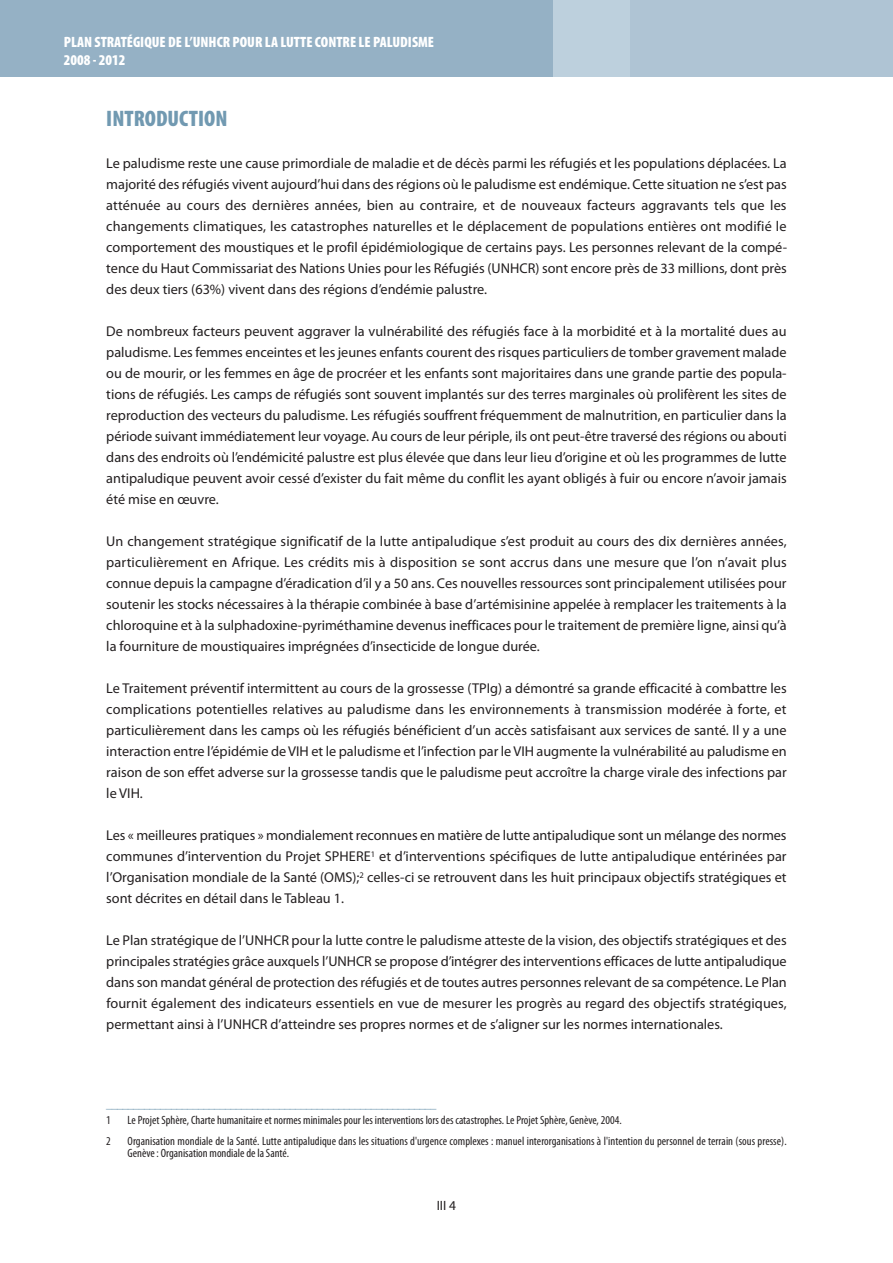
<style>
.page{position:relative;width:893px;height:1263px;background:#fff}
.page>*{position:absolute;margin:0;border:0;box-sizing:border-box;transform-origin:0 0}
.t1{font:900 condensed 22.5px "Myriad Pro";color:#7199b1}
.t2{font:900 condensed 15px/18px "Myriad Pro";color:#fff}
.t3{font:14.25px/21px "Myriad Pro";color:#231f20;text-align:justify}
.t4{font:13.5px "Myriad";color:#231f20}
.t5{font:condensed 12px/12px "Myriad Pro";color:#231f20}
.t6{font:condensed 12px "Myriad Pro";color:#7199b1}
</style>
<div class="page">
<div style="left:0;top:0;width:893px;height:77px;background:#afc4d4"></div>
<div style="left:0;top:0;width:553px;height:77px;background:#95b1c5"></div>
<div style="left:553px;top:0;width:76px;height:77px;background:#bdd0dd"></div>
<p class="t2" style="left:64px;top:35px;width:372px">PLAN STRATÉGIQUE DE L’UNHCR POUR LA LUTTE CONTRE LE PALUDISME<br>2008 - 2012</p>
<h1 class="t1" style="left:106px;top:111px;width:123px">INTRODUCTION</h1>
<p class="t3" style="left:106px;top:154px;width:682px">Le paludisme reste une cause primordiale de maladie et de décès parmi les réfugiés et les populations déplacées. La majorité des réfugiés vivent aujourd’hui dans des régions où le paludisme est endémique. Cette situation ne s’est pas atténuée au cours des dernières années, bien au contraire, et de nouveaux facteurs aggravants tels que les changements climatiques, les catastrophes naturelles et le déplacement de populations entières ont modifié le comportement des moustiques et le profil épidémiologique de certains pays. Les personnes relevant de la compé&shy;tence du Haut Commissariat des Nations Unies pour les Réfugiés (UNHCR) sont encore près de 33 millions, dont près des deux tiers (63%) vivent dans des régions d’endémie palustre.</p>
<p class="t3" style="left:106px;top:322px;width:682px">De nombreux facteurs peuvent aggraver la vulnérabilité des réfugiés face à la morbidité et à la mortalité dues au paludisme. Les femmes enceintes et les jeunes enfants courent des risques particuliers de tomber gravement malade ou de mourir, or les femmes en âge de procréer et les enfants sont majoritaires dans une grande partie des popula&shy;tions de réfugiés. Les camps de réfugiés sont souvent implantés sur des terres marginales où prolifèrent les sites de reproduction des vecteurs du paludisme. Les réfugiés souffrent fréquemment de malnutrition, en particulier dans la période suivant immédiatement leur voyage. Au cours de leur périple, ils ont peut-être traversé des régions ou abouti dans des endroits où l’endémicité palustre est plus élevée que dans leur lieu d’origine et où les programmes de lutte antipaludique peuvent avoir cessé d’exister du fait même du conflit les ayant obligés à fuir ou encore n’avoir jamais été mise en œuvre.</p>
<p class="t3" style="left:106px;top:532px;width:682px">Un changement stratégique significatif de la lutte antipaludique s’est produit au cours des dix dernières années, particulièrement en Afrique. Les crédits mis à disposition se sont accrus dans une mesure que l’on n’avait plus connue depuis la campagne d’éradication d’il y a 50 ans. Ces nouvelles ressources sont principalement utilisées pour soutenir les stocks nécessaires à la thérapie combinée à base d’artémisinine appelée à remplacer les traitements à la chloroquine et à la sulphadoxine-pyriméthamine devenus inefficaces pour le traitement de première ligne, ainsi qu’à la fourniture de moustiquaires imprégnées d’insecticide de longue durée.</p>
<p class="t3" style="left:106px;top:679px;width:682px">Le Traitement préventif intermittent au cours de la grossesse (TPIg) a démontré sa grande efficacité à combattre les complications potentielles relatives au paludisme dans les environnements à transmission modérée à forte, et particulièrement dans les camps où les réfugiés bénéficient d’un accès satisfaisant aux services de santé. Il y a une interaction entre l’épidémie de VIH et le paludisme et l’infection par le VIH augmente la vulnérabilité au paludisme en raison de son effet adverse sur la grossesse tandis que le paludisme peut accroître la charge virale des infections par le VIH.</p>
<p class="t3" style="left:106px;top:826px;width:682px">Les « meilleures pratiques » mondialement reconnues en matière de lutte antipaludique sont un mélange des normes communes d’intervention du Projet SPHERE<sup>1</sup> et d’interventions spécifiques de lutte antipaludique entérinées par l’Organisation mondiale de la Santé (OMS);<sup>2</sup> celles-ci se retrouvent dans les huit principaux objectifs stratégiques et sont décrites en détail dans le Tableau 1.</p>
<p class="t3" style="left:106px;top:931px;width:682px">Le Plan stratégique de l’UNHCR pour la lutte contre le paludisme atteste de la vision, des objectifs stratégiques et des principales stratégies grâce auxquels l’UNHCR se propose d’intégrer des interventions efficaces de lutte antipaludique dans son mandat général de protection des réfugiés et de toutes autres personnes relevant de sa compétence. Le Plan fournit également des indicateurs essentiels en vue de mesurer les progrès au regard des objectifs stratégiques, permettant ainsi à l’UNHCR d’atteindre ses propres normes et de s’aligner sur les normes internationales.</p>
<p class="t6" style="left:106px;top:1100px;width:332px">_____________________________________________________________</p>
<p class="t5" style="left:106px;top:1115px;width:6px">1</p>
<p class="t5" style="left:128px;top:1115px;width:496px">Le Projet Sphère, Charte humanitaire et normes minimales pour les interventions lors des catastrophes. Le Projet Sphère, Genève, 2004.</p>
<p class="t5" style="left:106px;top:1136px;width:6px">2</p>
<p class="t5" style="left:128px;top:1136px;width:661px">Organisation mondiale de la Santé. Lutte antipaludique dans les situations d'urgence complexes : manuel interorganisations à l'intention du personnel de terrain (sous presse).<br>Genève : Organisation mondiale de la Santé.</p>
<p class="t4" style="left:437px;top:1201px;width:21px">III 4</p>
</div>
